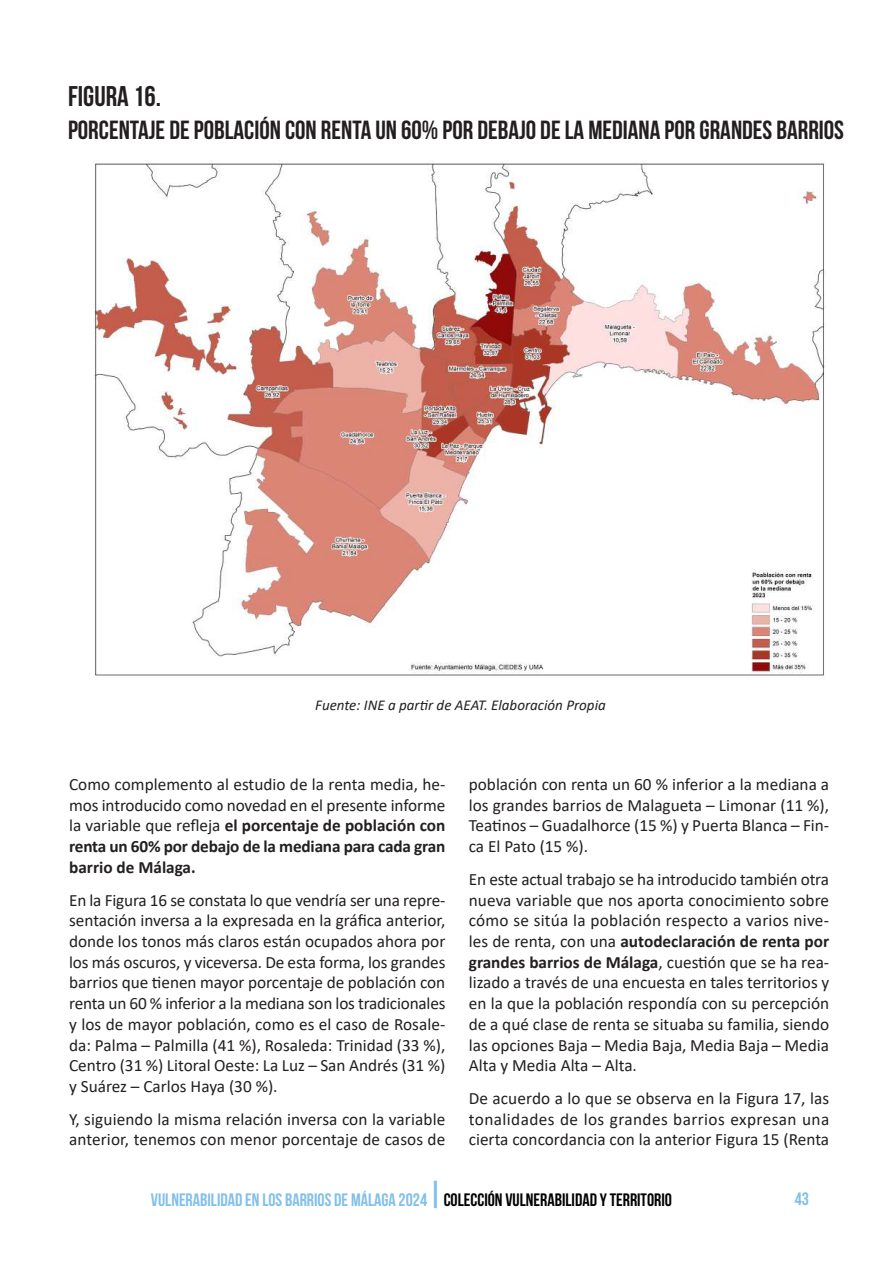
<style>
.page{position:relative;width:893px;height:1263px;background:#fff}
.page>*{position:absolute;margin:0;border:0;box-sizing:border-box;transform-origin:0 0}
.t1{font:28.5px "Bebas Neue";color:#231f20}
.t2{font:26.25px "Bebas Neue";color:#231f20}
.t3{font:18px "Bebas Neue";color:#82c0ea}
.t4{font:17.25px/20.7px "Calibri";color:#231f20;text-align:justify}
.t5{font:italic 15px "Calibri";color:#231f20}
.s1{font-weight:700}
.s2{font-size:33px}
.s3{color:#000}
</style>
<div class="page">
<img style="left:94px;top:161px;width:732px;height:517px">
<h1 class="t1" style="left:68px;top:81px;width:95px">FIGURA 16.</h1>
<h2 class="t2" style="left:68px;top:116px;width:778px">PORCENTAJE DE POBLACIÓN CON RENTA UN 60% POR DEBAJO DE LA MEDIANA POR GRANDES BARRIOS</h2>
<p class="t5" style="left:315px;top:694px;width:292px">Fuente: INE a partir de AEAT. Elaboración Propia</p>
<p class="t4" style="left:69px;top:773px;width:378px">Como complemento al estudio de la renta media, he&shy;mos introducido como novedad en el presente informe la variable que refleja <span class="s1">el porcentaje de población con renta un 60% por debajo de la mediana para cada gran barrio de Málaga.</span></p>
<p class="t4" style="left:69px;top:889px;width:378px">En la Figura 16 se constata lo que vendría ser una repre&shy;sentación inversa a la expresada en la gráfica anterior, donde los tonos más claros están ocupados ahora por los más oscuros, y viceversa. De esta forma, los grandes barrios que tienen mayor porcentaje de población con renta un 60 % inferior a la mediana son los tradicionales y los de mayor población, como es el caso de Rosale&shy;da: Palma – Palmilla (41 %), Rosaleda: Trinidad (33 %), Centro (31 %) Litoral Oeste: La Luz – San Andrés (31 %) y Suárez – Carlos Haya (30 %).</p>
<p class="t4" style="left:69px;top:1108px;width:378px">Y, siguiendo la misma relación inversa con la variable anterior, tenemos con menor porcentaje de casos de</p>
<p class="t4" style="left:469px;top:773px;width:362px">población con renta un 60 % inferior a la mediana a los grandes barrios de Malagueta – Limonar (11 %), Teatinos – Guadalhorce (15 %) y Puerta Blanca – Fin&shy;ca El Pato (15 %).</p>
<p class="t4" style="left:469px;top:868px;width:362px">En este actual trabajo se ha introducido también otra nueva variable que nos aporta conocimiento sobre cómo se sitúa la población respecto a varios nive&shy;les de renta, con una <span class="s1">autodeclaración de renta por grandes barrios de Málaga</span>, cuestión que se ha rea&shy;lizado a través de una encuesta en tales territorios y en la que la población respondía con su percepción de a qué clase de renta se situaba su familia, siendo las opciones Baja – Media Baja, Media Baja – Media Alta y Media Alta – Alta.</p>
<p class="t4" style="left:469px;top:1087px;width:362px">De acuerdo a lo que se observa en la Figura 17, las tonalidades de los grandes barrios expresan una cierta concordancia con la anterior Figura 15 (Renta</p>
<p class="t3" style="left:151px;top:1190px;width:523px">VULNERABILIDAD EN LOS BARRIOS DE MÁLAGA 2024<span class="s2">|</span><span class="s3">COLECCIÓN VULNERABILIDAD Y TERRITORIO</span></p>
<p class="t3" style="left:795px;top:1189px;width:16px">43</p>
</div>
